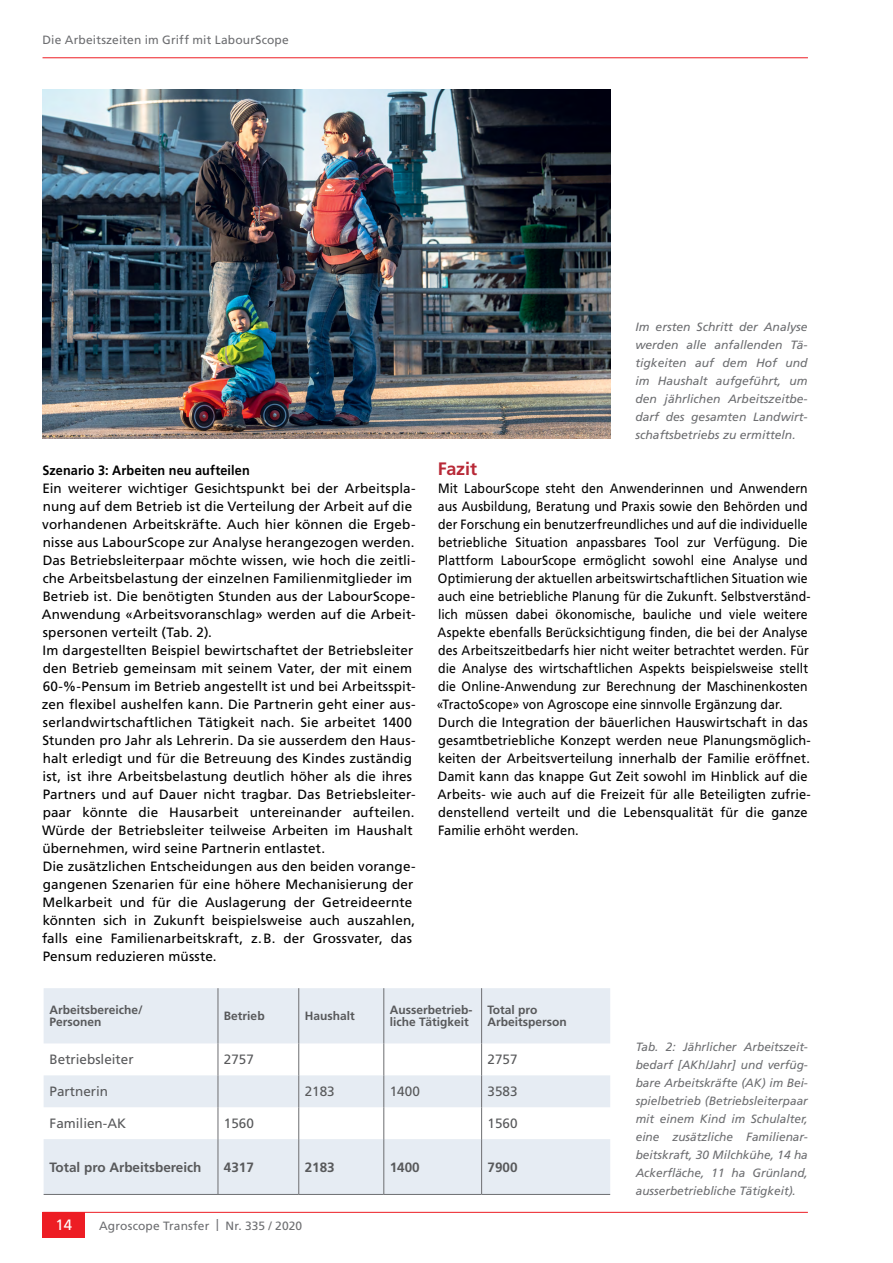
<style>
.page{position:relative;width:893px;height:1263px;background:#fff}
.page>*{position:absolute;margin:0;border:0;box-sizing:border-box;transform-origin:0 0}
.t1{font:700 18px "Frutiger LT Std";letter-spacing:-.01em;color:#b82937}
.t2{font:15px "Frutiger LT Std";color:#fff}
.t3{font:13.5px/18px "Frutiger LT Std";letter-spacing:.005em;color:#000}
.t4{font:13.5px/18px "Frutiger LT Std";letter-spacing:.005em;color:#000;scale:.91 1}
.t5{font:13.5px "Frutiger LT Std";color:#58595b}
.t6{font:700 13.5px "Frutiger LT Std";color:#58595b}
.t7{font:700 13.5px "Frutiger LT Std";letter-spacing:.01em;color:#000;scale:.94 1}
.t8{font:italic 12px/18px "Frutiger LT Std";color:#6d6e71;text-align:justify}
.t9{font:700 12px/12px "Frutiger LT Std";color:#58595b}
.t10{font:12px "Frutiger LT Std";letter-spacing:.01em;color:#6d6e71}
</style>
<div class="page">
<hr style="left:42px;top:1212px;width:766px;height:1px;background:#ed1d24">
<div style="left:43px;top:1212px;width:42px;height:25px;background:#ed1d24"></div>
<hr style="left:43px;top:57px;width:765px;height:1px;background:#ed1d24">
<svg style="left:44px;top:988px;width:566px;height:206px;fill:#e6ecf3"></svg>
<hr style="left:218px;top:988px;width:1px;height:55px;background:#6d6e71">
<hr style="left:298px;top:988px;width:1px;height:55px;background:#6d6e71">
<hr style="left:383px;top:988px;width:1px;height:55px;background:#6d6e71">
<hr style="left:481px;top:988px;width:1px;height:55px;background:#6d6e71">
<hr style="left:218px;top:1043px;width:1px;height:32px;background:#6d6e71">
<hr style="left:298px;top:1043px;width:1px;height:32px;background:#6d6e71">
<hr style="left:383px;top:1043px;width:1px;height:32px;background:#6d6e71">
<hr style="left:481px;top:1043px;width:1px;height:32px;background:#6d6e71">
<hr style="left:218px;top:1075px;width:1px;height:32px;background:#6d6e71">
<hr style="left:298px;top:1075px;width:1px;height:32px;background:#6d6e71">
<hr style="left:383px;top:1075px;width:1px;height:32px;background:#6d6e71">
<hr style="left:481px;top:1075px;width:1px;height:32px;background:#6d6e71">
<hr style="left:218px;top:1107px;width:1px;height:32px;background:#6d6e71">
<hr style="left:298px;top:1107px;width:1px;height:32px;background:#6d6e71">
<hr style="left:383px;top:1107px;width:1px;height:32px;background:#6d6e71">
<hr style="left:481px;top:1107px;width:1px;height:32px;background:#6d6e71">
<hr style="left:218px;top:1139px;width:1px;height:55px;background:#6d6e71">
<hr style="left:298px;top:1139px;width:1px;height:55px;background:#6d6e71">
<hr style="left:383px;top:1139px;width:1px;height:55px;background:#6d6e71">
<hr style="left:481px;top:1139px;width:1px;height:55px;background:#6d6e71">
<hr style="left:44px;top:1194px;width:174px;height:1px;background:#6d6e71">
<hr style="left:218px;top:1194px;width:81px;height:1px;background:#6d6e71">
<hr style="left:299px;top:1194px;width:85px;height:1px;background:#6d6e71">
<hr style="left:384px;top:1194px;width:98px;height:1px;background:#6d6e71">
<hr style="left:482px;top:1194px;width:128px;height:1px;background:#6d6e71">
<img style="left:43px;top:90px;width:567px;height:348px">
<p class="t10" style="left:43px;top:33px;width:248px">Die Arbeitszeiten im Griff mit LabourScope</p>
<p class="t7" style="left:42px;top:462px;width:222px">Szenario 3: Arbeiten neu aufteilen</p>
<p class="t3" style="left:42px;top:479px;width:375px">Ein weiterer wichtiger Gesichtspunkt bei der Arbeitspla&shy;nung auf dem Betrieb ist die Verteilung der Arbeit auf die vorhandenen Arbeitskräfte. Auch hier können die Ergeb&shy;nisse aus LabourScope zur Analyse herangezogen werden.<br>Das Betriebsleiterpaar möchte wissen, wie hoch die zeitli&shy;che Arbeitsbelastung der einzelnen Familienmitglieder im Betrieb ist. Die benötigten Stunden aus der LabourScope-Anwendung «Arbeitsvoranschlag» werden auf die Arbeit&shy;spersonen verteilt (Tab. 2).<br>Im dargestellten Beispiel bewirtschaftet der Betriebsleiter den Betrieb gemeinsam mit seinem Vater, der mit einem 60-%-Pensum im Betrieb angestellt ist und bei Arbeitsspit&shy;zen flexibel aushelfen kann. Die Partnerin geht einer aus&shy;serlandwirtschaftlichen Tätigkeit nach. Sie arbeitet 1400<br>Stunden pro Jahr als Lehrerin. Da sie ausserdem den Haus&shy;halt erledigt und für die Betreuung des Kindes zuständig ist, ist ihre Arbeitsbelastung deutlich höher als die ihres Partners und auf Dauer nicht tragbar. Das Betriebsleiter&shy;paar könnte die Hausarbeit untereinander aufteilen.<br>Würde der Betriebsleiter teilweise Arbeiten im Haushalt übernehmen, wird seine Partnerin entlastet.<br>Die zusätzlichen Entscheidungen aus den beiden vorange&shy;gangenen Szenarien für eine höhere Mechanisierung der Melkarbeit und für die Auslagerung der Getreideernte könnten sich in Zukunft beispielsweise auch auszahlen, falls eine Familienarbeitskraft, z.B. der Grossvater, das Pensum reduzieren müsste.</p>
<p class="t8" style="left:635px;top:318px;width:174px">Im ersten Schritt der Analyse werden alle anfallenden Tä&shy;tigkeiten auf dem Hof und im Haushalt aufgeführt, um den jährlichen Arbeitszeitbe&shy;darf des gesamten Landwirt&shy;schaftsbetriebs zu ermitteln.</p>
<h1 class="t1" style="left:438px;top:458px;width:41px">Fazit</h1>
<p class="t4" style="left:437px;top:479px;width:413px">Mit LabourScope steht den Anwenderinnen und Anwendern aus Ausbildung, Beratung und Praxis sowie den Behörden und der Forschung ein benutzerfreundliches und auf die individuelle betriebliche Situation anpassbares Tool zur Verfügung. Die Plattform LabourScope ermöglicht sowohl eine Analyse und Optimierung der aktuellen arbeitswirtschaftlichen Situation wie auch eine betriebliche Planung für die Zukunft. Selbstverständ&shy;lich müssen dabei ökonomische, bauliche und viele weitere Aspekte ebenfalls Berücksichtigung finden, die bei der Analyse des Arbeitszeitbedarfs hier nicht weiter betrachtet werden. Für die Analyse des wirtschaftlichen Aspekts beispielsweise stellt die Online-Anwendung zur Berechnung der Maschinenkosten «TractoScope» von Agroscope eine sinnvolle Ergänzung dar.<br>Durch die Integration der bäuerlichen Hauswirtschaft in das gesamtbetriebliche Konzept werden neue Planungsmöglich&shy;keiten der Arbeitsverteilung innerhalb der Familie eröffnet.<br>Damit kann das knappe Gut Zeit sowohl im Hinblick auf die Arbeits- wie auch auf die Freizeit für alle Beteiligten zufrie&shy;denstellend verteilt und die Lebensqualität für die ganze Familie erhöht werden.</p>
<p class="t9" style="left:50px;top:1004px;width:95px">Arbeitsbereiche/<br>Personen</p>
<p class="t9" style="left:224px;top:1010px;width:42px">Betrieb</p>
<p class="t9" style="left:305px;top:1010px;width:52px">Haushalt</p>
<p class="t9" style="left:390px;top:1004px;width:84px">Ausserbetrieb&shy;liche Tätigkeit</p>
<p class="t9" style="left:488px;top:1004px;width:81px">Total pro<br>Arbeitsperson</p>
<p class="t5" style="left:50px;top:1052px;width:86px">Betriebsleiter</p>
<p class="t5" style="left:224px;top:1052px;width:32px">2757</p>
<p class="t5" style="left:488px;top:1052px;width:32px">2757</p>
<p class="t5" style="left:50px;top:1084px;width:60px">Partnerin</p>
<p class="t5" style="left:305px;top:1084px;width:32px">2183</p>
<p class="t5" style="left:390px;top:1084px;width:32px">1400</p>
<p class="t5" style="left:488px;top:1084px;width:32px">3583</p>
<p class="t5" style="left:50px;top:1116px;width:78px">Familien-AK</p>
<p class="t5" style="left:224px;top:1116px;width:32px">1560</p>
<p class="t5" style="left:488px;top:1116px;width:32px">1560</p>
<p class="t6" style="left:50px;top:1159px;width:153px">Total pro Arbeitsbereich</p>
<p class="t6" style="left:224px;top:1159px;width:32px">4317</p>
<p class="t6" style="left:305px;top:1159px;width:32px">2183</p>
<p class="t6" style="left:390px;top:1159px;width:32px">1400</p>
<p class="t6" style="left:488px;top:1159px;width:32px">7900</p>
<p class="t2" style="left:55px;top:1215px;width:18px">14</p>
<p class="t10" style="left:99px;top:1218px;width:205px">Agroscope Transfer | Nr. 335 / 2020</p>
<p class="t8" style="left:636px;top:1038px;width:174px">Tab. 2: Jährlicher Arbeitszeit&shy;bedarf [AKh/Jahr] und verfüg&shy;bare Arbeitskräfte (AK) im Bei&shy;spielbetrieb (Betriebsleiterpaar mit einem Kind im Schulalter, eine zusätzliche Familienar&shy;beitskraft, 30 Milchkühe, 14 ha Ackerfläche, 11 ha Grünland, ausserbetriebliche Tätigkeit).</p>
</div>
